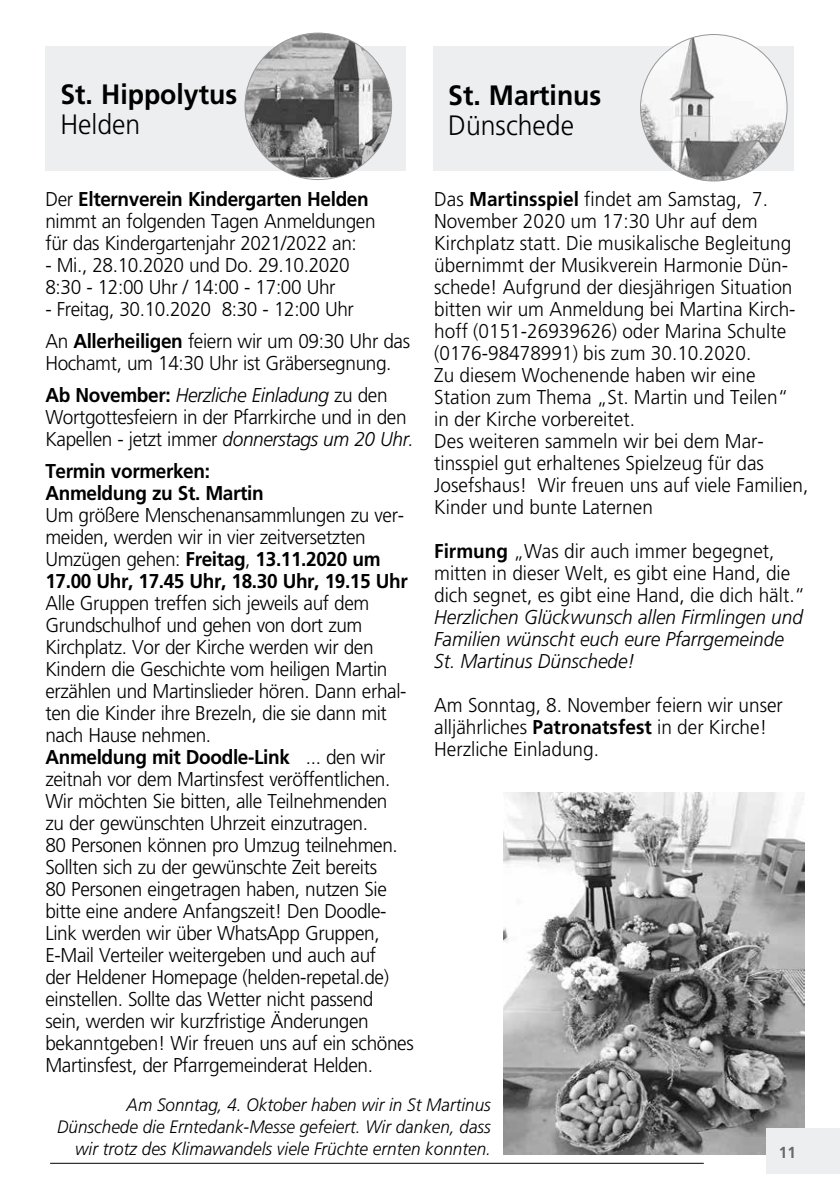
<style>
.page{position:relative;width:840px;height:1191px;background:#fff}
.page>*{position:absolute;margin:0;border:0;box-sizing:border-box;transform-origin:0 0}
.t1{font:700 28px "Frutiger";color:#000;scale:.95 1}
.t2{font:300 28px "Frutiger";color:#000;scale:.95 1}
.t3{font:300 20px/22px "Frutiger";letter-spacing:-.02em;color:#000;scale:.95 1}
.t4{font:300 20px/22px "Frutiger";color:#000;scale:.95 1}
.t5{font:italic 300 20px/22px "Frutiger";color:#000;scale:.95 1}
.t6{font:700 20px/22px "Frutiger";letter-spacing:-.02em;color:#000;scale:.95 1}
.t7{font:italic 300 18px/22px "Frutiger";color:#000;text-align:right;scale:.95 1}
.t8{font:700 16px "Frutiger";color:#68676c;scale:.95 1}
.s1{font-weight:700}
.s2{font-style:italic}
</style>
<div class="page">
<img style="left:503px;top:792px;width:301px;height:362px">
<div style="left:765px;top:1128px;width:74px;height:46px;background:#edeeef"></div>
<hr style="left:50px;top:1163px;width:653px;height:1px;background:#000">
<div style="left:45px;top:46px;width:360px;height:125px;background:#edeeef"></div>
<img style="left:246px;top:33px;width:145px;height:144px">
<div style="left:433px;top:46px;width:360px;height:125px;background:#edeeef"></div>
<img style="left:640px;top:35px;width:146px;height:146px;border-radius:73px">
<h1 class="t1" style="left:60px;top:77px;width:187px">St. Hippolytus</h1>
<h1 class="t2" style="left:60px;top:108px;width:86px">Helden</h1>
<h1 class="t1" style="left:448px;top:79px;width:163px">St. Martinus</h1>
<h1 class="t2" style="left:448px;top:110px;width:134px">Dünschede</h1>
<p class="t3" style="left:45px;top:188px;width:349px">Der <span class="s1">Elternverein Kindergarten Helden </span>nimmt an folgenden Tagen Anmeldungen für das Kindergartenjahr 2021/2022 an:</p>
<p class="t3" style="left:45px;top:254px;width:322px">- Mi., 28.10.2020 und Do. 29.10.2020<br>8:30 - 12:00 Uhr / 14:00 - 17:00 Uhr</p>
<p class="t3" style="left:45px;top:293px;width:385px;line-height:32px">- Freitag, 30.10.2020 8:30 - 12:00 Uhr<br>An <span class="s1">Allerheiligen</span> feiern wir um 09:30 Uhr das</p>
<p class="t3" style="left:45px;top:347px;width:365px;line-height:32px">Hochamt, um 14:30 Uhr ist Gräbersegnung.<br><span class="s1">Ab November:</span> <span class="s2">Herzliche Einladung</span> zu den</p>
<p class="t3" style="left:45px;top:406px;width:389px">Wortgottesfeiern in der Pfarrkirche und in den<br>Kapellen - jetzt immer <span class="s2">donnerstags um 20 Uhr.</span></p>
<p class="t6" style="left:45px;top:459px;width:231px">Termin vormerken:<br>Anmeldung zu St. Martin</p>
<p class="t3" style="left:45px;top:504px;width:383px">Um größere Menschenansammlungen zu ver&shy;meiden, werden wir in vier zeitversetzten Umzügen gehen: <span class="s1">Freitag</span>, <span class="s1">13.11.2020 um 17.00 Uhr, 17.45 Uhr, 18.30 Uhr, 19.15 Uhr</span></p>
<p class="t3" style="left:45px;top:592px;width:389px">Alle Gruppen treffen sich jeweils auf dem Grundschulhof und gehen von dort zum Kirchplatz. Vor der Kirche werden wir den Kindern die Geschichte vom heiligen Martin erzählen und Martinslieder hören. Dann erhal&shy;ten die Kinder ihre Brezeln, die sie dann mit nach Hause nehmen.<br><span class="s1">Anmeldung mit Doodle-Link</span> ... den wir zeitnah vor dem Martinsfest veröffentlichen.<br>Wir möchten Sie bitten, alle Teilnehmenden<br>zu der gewünschten Uhrzeit einzutragen.<br>80 Personen können pro Umzug teilnehmen.<br>Sollten sich zu der gewünschte Zeit bereits<br>80 Personen eingetragen haben, nutzen Sie bitte eine andere Anfangszeit! Den Doodle-Link werden wir über WhatsApp Gruppen, E-Mail Verteiler weitergeben und auch auf<br>der Heldener Homepage (helden-repetal.de) einstellen. Sollte das Wetter nicht passend sein, werden wir kurzfristige Änderungen bekanntgeben! Wir freuen uns auf ein schönes Martinsfest, der Pfarrgemeinderat Helden.</p>
<p class="t4" style="left:434px;top:188px;width:395px">Das <span class="s1">Martinsspiel</span> findet am Samstag, 7.<br>November 2020 um 17:30 Uhr auf dem Kirchplatz statt. Die musikalische Begleitung übernimmt der Musikverein Harmonie Dün&shy;schede! Aufgrund der diesjährigen Situation bitten wir um Anmeldung bei Martina Kirch&shy;hoff (0151-26939626) oder Marina Schulte (0176-98478991) bis zum 30.10.2020.<br>Zu diesem Wochenende haben wir eine Station zum Thema „St. Martin und Teilen“<br>in der Kirche vorbereitet.<br>Des weiteren sammeln wir bei dem Mar&shy;tinsspiel gut erhaltenes Spielzeug für das Josefshaus! Wir freuen uns auf viele Familien, Kinder und bunte Laternen</p>
<p class="t4" style="left:434px;top:540px;width:392px"><span class="s1">Firmung</span> „Was dir auch immer begegnet, mitten in dieser Welt, es gibt eine Hand, die dich segnet, es gibt eine Hand, die dich hält.“</p>
<p class="t5" style="left:434px;top:606px;width:389px">Herzlichen Glückwunsch allen Firmlingen und<br>Familien wünscht euch eure Pfarrgemeinde<br>St. Martinus Dünschede!</p>
<p class="t4" style="left:434px;top:694px;width:368px">Am Sonntag, 8. November feiern wir unser alljährliches <span class="s1">Patronatsfest</span> in der Kirche!<br>Herzliche Einladung.</p>
<p class="t7" style="left:57px;top:1093px;width:458px">Am Sonntag, 4. Oktober haben wir in St Martinus<br>Dünschede die Erntedank-Messe gefeiert. Wir danken, dass wir trotz des Klimawandels viele Früchte ernten konnten.</p>
<p class="t8" style="left:778px;top:1143px;width:19px">11</p>
</div>
